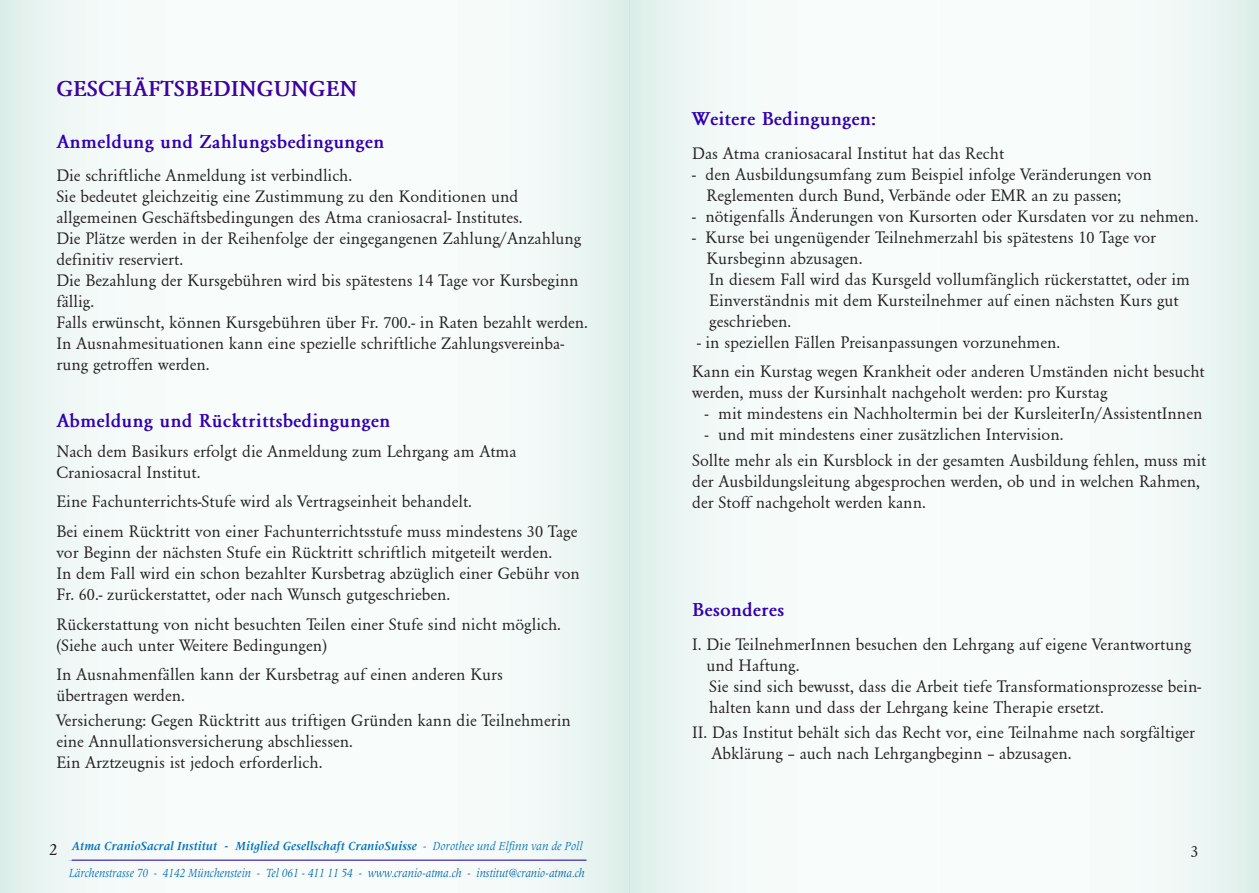
<style>
.page{position:relative;width:1259px;height:893px;background:#fff}
.page>*{position:absolute;margin:0;border:0;box-sizing:border-box;transform-origin:0 0}
.t1{font:700 22.5px "Garamond";color:#3f00a0}
.t2{font:700 19.5px "Garamond";color:#3000b1}
.t3{font:17.25px/21px "Garamond";color:#231f20}
.t4{font:italic 12.9px "Meridien";color:#0067aa;scale:.87 1}
.t5{font:italic 700 12.75px "Meridien";letter-spacing:.015em;color:#0072bc;scale:.91 1}
.s1{font-weight:400}
.s2{color:#006cb7}
</style>
<div class="page">
<div style="left:308px;top:0;width:321px;height:893px;background:linear-gradient(to right,#feffff,#e8f4f0)"></div>
<div style="left:0;top:0;width:308px;height:893px;background:linear-gradient(to right,#e8f3f0,#feffff)"></div>
<div style="left:941px;top:0;width:318px;height:893px;background:linear-gradient(to right,#feffff,#e8f4f0)"></div>
<div style="left:629px;top:0;width:312px;height:893px;background:linear-gradient(to right,#e8f3f0,#feffff)"></div>
<hr style="left:72px;top:860px;width:514px;height:1px;background:#3000b1">
<p class="t1" style="left:56px;top:76px;width:303px">GESCHÄFTSBEDINGUNGEN</p>
<p class="t2" style="left:56px;top:131px;width:330px">Anmeldung und Zahlungsbedingungen</p>
<p class="t3" style="left:56px;top:165px;width:297px">Die schriftliche Anmeldung ist verbindlich.</p>
<p class="t3" style="left:56px;top:186px;width:468px">Sie bedeutet gleichzeitig eine Zustimmung zu den Konditionen und allgemeinen Geschäftsbedingungen des Atma craniosacral- Institutes.</p>
<p class="t3" style="left:56px;top:228px;width:526px">Die Plätze werden in der Reihenfolge der eingegangenen Zahlung/Anzahlung definitiv reserviert.</p>
<p class="t3" style="left:56px;top:270px;width:523px">Die Bezahlung der Kursgebühren wird bis spätestens 14 Tage vor Kursbeginn fällig.</p>
<p class="t3" style="left:56px;top:312px;width:533px">Falls erwünscht, können Kursgebühren über Fr. 700.- in Raten bezahlt werden.</p>
<p class="t3" style="left:56px;top:333px;width:509px">In Ausnahmesituationen kann eine spezielle schriftliche Zahlungsvereinba&shy;rung getroffen werden.</p>
<p class="t2" style="left:56px;top:410px;width:336px">Abmeldung und Rücktrittsbedingungen</p>
<p class="t3" style="left:56px;top:441px;width:462px">Nach dem Basikurs erfolgt die Anmeldung zum Lehrgang am Atma</p>
<p class="t3" style="left:56px;top:462px;width:146px">Craniosacral Institut.</p>
<p class="t3" style="left:56px;top:491px;width:417px">Eine Fachunterrichts-Stufe wird als Vertragseinheit behandelt.</p>
<p class="t3" style="left:56px;top:521px;width:525px">Bei einem Rücktritt von einer Fachunterrichtsstufe muss mindestens 30 Tage vor Beginn der nächsten Stufe ein Rücktritt schriftlich mitgeteilt werden.<br>In dem Fall wird ein schon bezahlter Kursbetrag abzüglich einer Gebühr von Fr. 60.- zurückerstattet, oder nach Wunsch gutgeschrieben.</p>
<p class="t3" style="left:56px;top:613px;width:506px">Rückerstattung von nicht besuchten Teilen einer Stufe sind nicht möglich. (Siehe auch unter Weitere Bedingungen)</p>
<p class="t3" style="left:56px;top:664px;width:448px">In Ausnahmenfällen kann der Kursbetrag auf einen anderen Kurs übertragen werden.</p>
<p class="t3" style="left:56px;top:710px;width:516px">Versicherung: Gegen Rücktritt aus triftigen Gründen kann die Teilnehmerin eine Annullationsversicherung abschliessen.<br>Ein Arztzeugnis ist jedoch erforderlich.</p>
<p class="t2" style="left:692px;top:108px;width:185px">Weitere Bedingungen:</p>
<p class="t3" style="left:692px;top:143px;width:313px">Das Atma craniosacaral Institut hat das Recht</p>
<p class="t3" style="left:706px;top:164px;width:447px;text-indent:-14px">- den Ausbildungsumfang zum Beispiel infolge Veränderungen von<br>Reglementen durch Bund, Verbände oder EMR an zu passen;</p>
<p class="t3" style="left:692px;top:206px;width:508px">- nötigenfalls Änderungen von Kursorten oder Kursdaten vor zu nehmen.</p>
<p class="t3" style="left:706px;top:227px;width:451px;text-indent:-14px">- Kurse bei ungenügender Teilnehmerzahl bis spätestens 10 Tage vor<br>Kursbeginn abzusagen.</p>
<p class="t3" style="left:709px;top:269px;width:482px">In diesem Fall wird das Kursgeld vollumfänglich rückerstattet, oder im<br>Einverständnis mit dem Kursteilnehmer auf einen nächsten Kurs gut geschrieben.</p>
<p class="t3" style="left:697px;top:332px;width:364px">- in speziellen Fällen Preisanpassungen vorzunehmen.</p>
<p class="t3" style="left:692px;top:361px;width:514px">Kann ein Kurstag wegen Krankheit oder anderen Umständen nicht besucht werden, muss der Kursinhalt nachgeholt werden: pro Kurstag</p>
<p class="t3" style="left:705px;top:403px;width:499px">- mit mindestens ein Nachholtermin bei der KursleiterIn/AssistentInnen</p>
<p class="t3" style="left:705px;top:424px;width:360px">- und mit mindestens einer zusätzlichen Intervision.</p>
<p class="t3" style="left:692px;top:450px;width:516px">Sollte mehr als ein Kursblock in der gesamten Ausbildung fehlen, muss mit der Ausbildungsleitung abgesprochen werden, ob und in welchen Rahmen, der Stoff nachgeholt werden kann.</p>
<p class="t2" style="left:692px;top:599px;width:94px">Besonderes</p>
<p class="t3" style="left:706px;top:634px;width:486px;text-indent:-14px">I. Die TeilnehmerInnen besuchen den Lehrgang auf eigene Verantwortung und Haftung.</p>
<p class="t3" style="left:709px;top:676px;width:493px">Sie sind sich bewusst, dass die Arbeit tiefe Transformationsprozesse bein&shy;halten kann und dass der Lehrgang keine Therapie ersetzt.</p>
<p class="t3" style="left:711px;top:722px;width:485px;text-indent:-19px">II. Das Institut behält sich das Recht vor, eine Teilnahme nach sorgfältiger<br>Abklärung – auch nach Lehrgangbeginn – abzusagen.</p>
<p class="t5" style="left:72px;top:838px;width:563px">Atma CranioSacral Institut - Mitglied Gesellschaft CranioSuisse <span class="s1">- Dorothee und Elfinn van de Poll</span></p>
<p class="t3" style="left:49px;top:839px;width:10px">2</p>
<p class="t3" style="left:1190px;top:840px;width:10px">3</p>
<p class="t4" style="left:69px;top:866px;width:595px"><span class="s2">Lärchenstrasse 70 - 4142 Münchenstein -</span> Tel 061 - 411 11 54 - www.cranio-atma.ch - institut@cranio-atma.ch</p>
</div>
